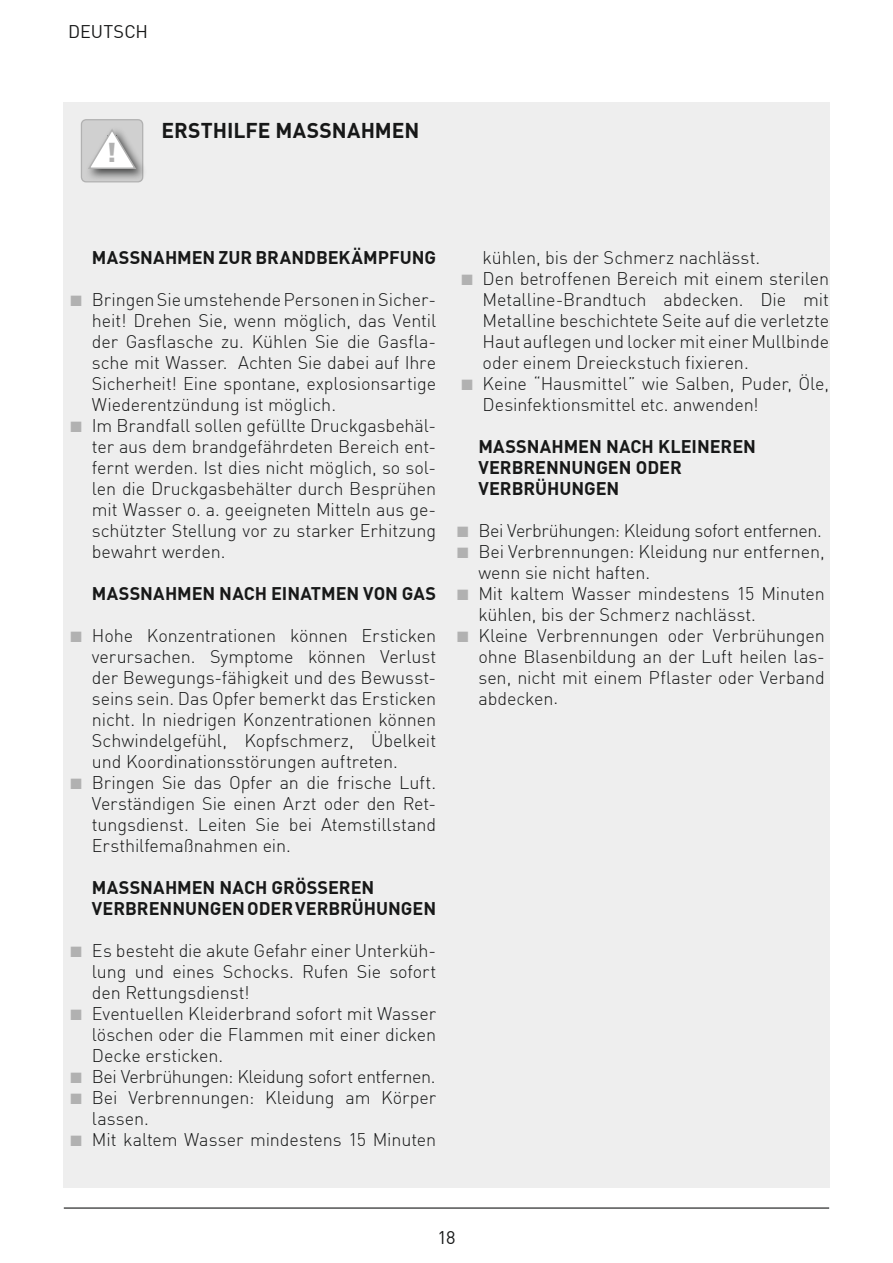
<style>
.page{position:relative;width:893px;height:1263px;background:#fff}
.page>*{position:absolute;margin:0;border:0;box-sizing:border-box;transform-origin:0 0}
.t1{font:900 43.5px "DIN Pro";color:#171818}
.t2{font:900 27px "DIN Pro";color:#b1b1b1}
.FLIESSTEXT{font:700 21px "DIN Offc";color:#171818}
.t3{font:300 18px/21px "DIN Offc";letter-spacing:-.005em;color:#171818;text-align:justify}
.t4{font:700 18px/21px "DIN Offc";color:#171818}
.t5{font:300 18px "DIN Offc";letter-spacing:-.025em;color:#171818}
.t6{font:18px "DIN Offc";color:#171818}
</style>
<div class="page">
<div style="left:64px;top:103px;width:766px;height:1085px;background:#eee"></div>
<div style="left:85px;top:126px;width:62px;height:55px;background:#171818;opacity:.75"></div>
<svg style="left:81px;top:119px;width:62px;height:63px;background:#cbcbcb"></svg>
<hr style="left:64px;top:1207px;width:765px;height:2px;background:#171818">
<p class="t6" style="left:68px;top:20px;width:82px">DEUTSCH</p>
<p class="t1" style="left:103px;top:115px;width:17px">!</p>
<p class="t2" style="left:107px;top:130px;width:11px">!</p>
<p class="FLIESSTEXT" style="left:162px;top:117px;width:259px">ERSTHILFE MASSNAHMEN</p>
<p class="t4" style="left:92px;top:246px;width:346px">MASSNAHMEN ZUR BRANDBEKÄMPFUNG</p>
<p class="t3" style="left:92px;top:289px;width:346px">Bringen Sie umstehende Personen in Sicher&shy;heit! Drehen Sie, wenn möglich, das Ventil der Gasflasche zu. Kühlen Sie die Gasfla&shy;sche mit Wasser. Achten Sie dabei auf Ihre Sicherheit! Eine spontane, explosionsartige Wiederentzündung ist möglich.</p>
<p class="t3" style="left:92px;top:415px;width:346px">Im Brandfall sollen gefüllte Druckgasbehäl&shy;ter aus dem brandgefährdeten Bereich ent&shy;fernt werden. Ist dies nicht möglich, so sol&shy;len die Druckgasbehälter durch Besprühen mit Wasser o. a. geeigneten Mitteln aus ge&shy;schützter Stellung vor zu starker Erhitzung bewahrt werden.</p>
<p class="t4" style="left:92px;top:582px;width:346px">MASSNAHMEN NACH EINATMEN VON GAS</p>
<p class="t3" style="left:92px;top:625px;width:346px">Hohe Konzentrationen können Ersticken verursachen. Symptome können Verlust der Bewegungs-fähigkeit und des Bewusst&shy;seins sein. Das Opfer bemerkt das Ersticken nicht. In niedrigen Konzentrationen können Schwindelgefühl, Kopfschmerz, Übelkeit und Koordinationsstörungen auftreten.</p>
<p class="t3" style="left:92px;top:772px;width:346px">Bringen Sie das Opfer an die frische Luft.<br>Verständigen Sie einen Arzt oder den Ret&shy;tungsdienst. Leiten Sie bei Atemstillstand Ersthilfemaßnahmen ein.</p>
<p class="t4" style="left:92px;top:876px;width:284px">MASSNAHMEN NACH GRÖSSEREN</p>
<p class="t4" style="left:92px;top:897px;width:346px">VERBRENNUNGEN ODER VERBRÜHUNGEN</p>
<p class="t3" style="left:92px;top:940px;width:346px">Es besteht die akute Gefahr einer Unterküh&shy;lung und eines Schocks. Rufen Sie sofort den Rettungsdienst!</p>
<p class="t3" style="left:92px;top:1003px;width:346px">Eventuellen Kleiderbrand sofort mit Wasser löschen oder die Flammen mit einer dicken Decke ersticken.</p>
<p class="t5" style="left:92px;top:1065px;width:345px">Bei Verbrühungen: Kleidung sofort entfernen.</p>
<p class="t3" style="left:92px;top:1087px;width:346px">Bei Verbrennungen: Kleidung am Körper lassen.</p>
<p class="t3" style="left:92px;top:1129px;width:346px">Mit kaltem Wasser mindestens 15 Minuten</p>
<p class="t3" style="left:483px;top:247px;width:279px">kühlen, bis der Schmerz nachlässt.</p>
<p class="t3" style="left:483px;top:268px;width:348px">Den betroffenen Bereich mit einem sterilen Metalline-Brandtuch abdecken. Die mit Metalline beschichtete Seite auf die verletzte Haut auflegen und locker mit einer Mullbinde oder einem Dreieckstuch fixieren.</p>
<p class="t3" style="left:483px;top:373px;width:348px">Keine “Hausmittel” wie Salben, Puder, Öle,<br>Desinfektionsmittel etc. anwenden!</p>
<p class="t4" style="left:478px;top:435px;width:279px">MASSNAHMEN NACH KLEINEREN<br>VERBRENNUNGEN ODER<br>VERBRÜHUNGEN</p>
<p class="t5" style="left:478px;top:519px;width:345px">Bei Verbrühungen: Kleidung sofort entfernen.</p>
<p class="t3" style="left:478px;top:541px;width:348px">Bei Verbrennungen: Kleidung nur entfernen, wenn sie nicht haften.</p>
<p class="t3" style="left:478px;top:583px;width:348px">Mit kaltem Wasser mindestens 15 Minuten kühlen, bis der Schmerz nachlässt.</p>
<p class="t3" style="left:478px;top:625px;width:348px">Kleine Verbrennungen oder Verbrühungen ohne Blasenbildung an der Luft heilen las&shy;sen, nicht mit einem Pflaster oder Verband abdecken.</p>
<p class="t6" style="left:437px;top:1226px;width:19px">18</p>
</div>
